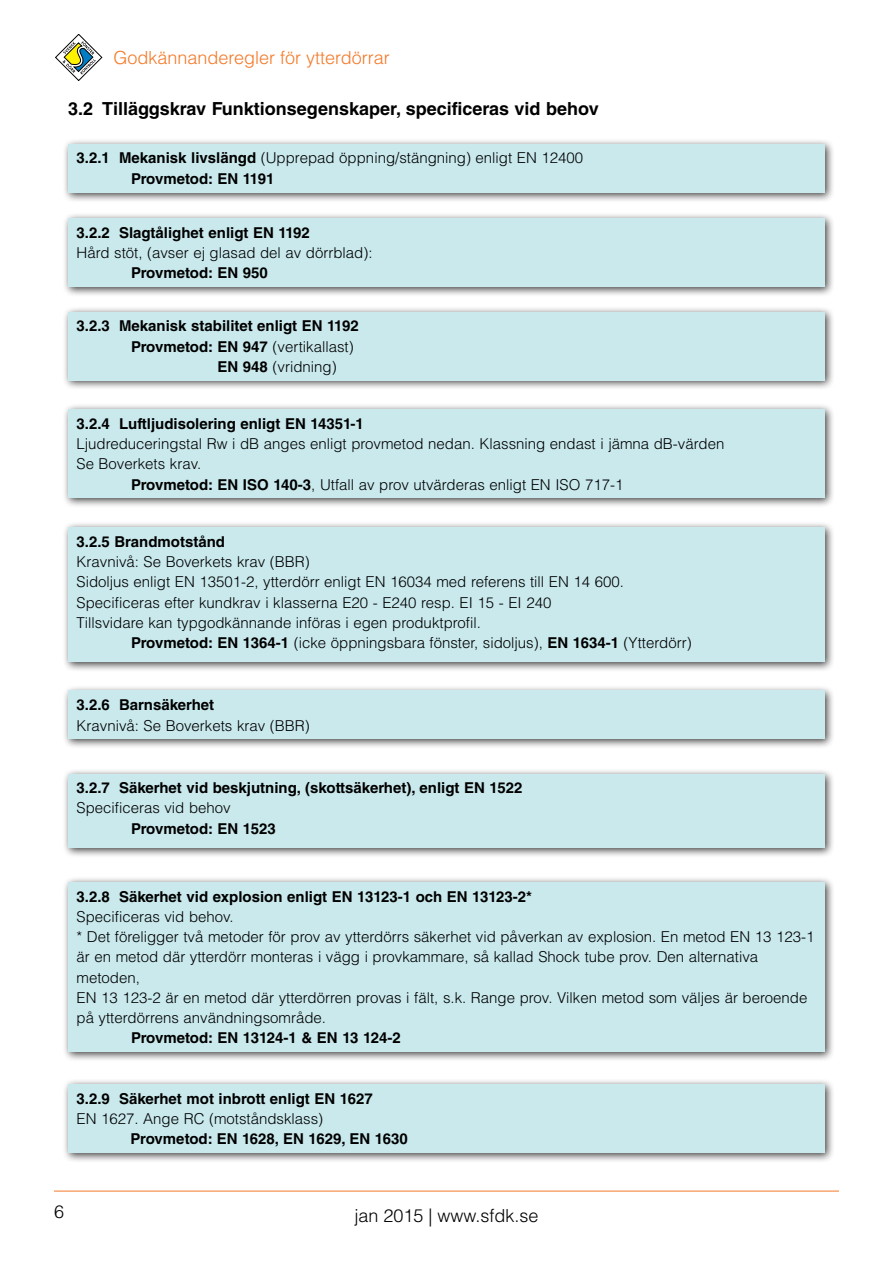
<style>
.page{position:relative;width:893px;height:1263px;background:#fff}
.page>*{position:absolute;margin:0;border:0;box-sizing:border-box;transform-origin:0 0}
.t1{font:700 18px "Helvetica LT Std";color:#000}
.t2{font:300 18px "Helvetica LT Std";color:#f47929}
.t3{font:300 18px "Helvetica LT Std";color:#000}
.t4{font:300 15px/20.2px "Helvetica LT Std";color:#000}
.t5{font:700 15px "Helvetica LT Std";color:#000}
.s1{font-weight:700}
.s2{font-weight:300}
</style>
<div class="page">
<svg style="left:55px;top:34px;width:47px;height:47px"></svg>
<hr style="left:54px;top:1191px;width:785px;height:1px;background:#f47929">
<div style="left:62px;top:138px;width:773px;height:65px;background:#000;opacity:.75"></div>
<div style="left:68px;top:144px;width:757px;height:48px;background:#c9e9ed"></div>
<div style="left:62px;top:306px;width:773px;height:85px;background:#000;opacity:.75"></div>
<div style="left:68px;top:312px;width:757px;height:68px;background:#c9e9ed"></div>
<div style="left:62px;top:403px;width:773px;height:106px;background:#000;opacity:.75"></div>
<div style="left:68px;top:410px;width:757px;height:88px;background:#c9e9ed"></div>
<div style="left:62px;top:521px;width:773px;height:151px;background:#000;opacity:.75"></div>
<div style="left:68px;top:527px;width:757px;height:135px;background:#c9e9ed"></div>
<div style="left:62px;top:685px;width:773px;height:64px;background:#000;opacity:.75"></div>
<div style="left:68px;top:691px;width:757px;height:48px;background:#c9e9ed"></div>
<div style="left:62px;top:768px;width:773px;height:90px;background:#000;opacity:.75"></div>
<div style="left:68px;top:774px;width:757px;height:74px;background:#c9e9ed"></div>
<div style="left:62px;top:876px;width:773px;height:186px;background:#000;opacity:.75"></div>
<div style="left:68px;top:882px;width:757px;height:170px;background:#c9e9ed"></div>
<div style="left:62px;top:1078px;width:773px;height:85px;background:#000;opacity:.75"></div>
<div style="left:68px;top:1084px;width:757px;height:69px;background:#c9e9ed"></div>
<div style="left:62px;top:212px;width:773px;height:85px;background:#000;opacity:.75"></div>
<div style="left:68px;top:219px;width:757px;height:68px;background:#c9e9ed"></div>
<p class="t2" style="left:114px;top:46px;width:278px">Godkännanderegler för ytterdörrar</p>
<p class="t1" style="left:68px;top:98px;width:532px">3.2 Tilläggskrav Funktionsegenskaper, specificeras vid behov</p>
<p class="t4" style="left:131px;top:148px;width:454px;text-indent:-55px"><span class="s1">3.2.1 Mekanisk livslängd</span> (Upprepad öppning/stängning) enligt EN 12400<br><span class="s1">Provmetod: EN 1191</span></p>
<p class="t5" style="left:77px;top:223px;width:235px">3.2.2 Slagtålighet enligt EN 1192</p>
<p class="t4" style="left:77px;top:243px;width:298px">Hård stöt, (avser ej glasad del av dörrblad):</p>
<p class="t5" style="left:131px;top:264px;width:138px">Provmetod: EN 950</p>
<p class="t5" style="left:77px;top:317px;width:284px">3.2.3 Mekanisk stabilitet enligt EN 1192</p>
<p class="t5" style="left:131px;top:337px;width:224px">Provmetod: EN 947 <span class="s2">(vertikallast)</span></p>
<p class="t4" style="left:218px;top:356px;width:121px"><span class="s1">EN 948</span> (vridning)</p>
<p class="t5" style="left:77px;top:414px;width:289px">3.2.4 Luftljudisolering enligt EN 14351-1</p>
<p class="t4" style="left:77px;top:434px;width:649px">Ljudreduceringstal Rw i dB anges enligt provmetod nedan. Klassning endast i jämna dB-värden</p>
<p class="t4" style="left:77px;top:454px;width:126px">Se Boverkets krav.</p>
<p class="t4" style="left:131px;top:474px;width:494px"><span class="s1">Provmetod: EN ISO 140-3</span>, Utfall av prov utvärderas enligt EN ISO 717-1</p>
<p class="t5" style="left:77px;top:532px;width:150px">3.2.5 Brandmotstånd</p>
<p class="t4" style="left:77px;top:551px;width:549px">Kravnivå: Se Boverkets krav (BBR)<br>Sidoljus enligt EN 13501-2, ytterdörr enligt EN 16034 med referens till EN 14 600.<br>Specificeras efter kundkrav i klasserna E20 - E240 resp. EI 15 - EI 240<br>Tillsvidare kan typgodkännande införas i egen produktprofil.</p>
<p class="t4" style="left:131px;top:632px;width:562px"><span class="s1">Provmetod: EN 1364-1</span> (icke öppningsbara fönster, sidoljus), <span class="s1">EN 1634-1</span> (Ytterdörr)</p>
<p class="t5" style="left:77px;top:696px;width:139px">3.2.6 Barnsäkerhet</p>
<p class="t4" style="left:77px;top:715px;width:235px">Kravnivå: Se Boverkets krav (BBR)</p>
<p class="t5" style="left:77px;top:779px;width:447px">3.2.7 Säkerhet vid beskjutning, (skottsäkerhet), enligt EN 1522</p>
<p class="t4" style="left:77px;top:798px;width:156px">Specificeras vid behov</p>
<p class="t5" style="left:131px;top:819px;width:146px">Provmetod: EN 1523</p>
<p class="t5" style="left:77px;top:887px;width:457px">3.2.8 Säkerhet vid explosion enligt EN 13123-1 och EN 13123-2*</p>
<p class="t4" style="left:77px;top:906px;width:739px">Specificeras vid behov.<br>* Det föreligger två metoder för prov av ytterdörrs säkerhet vid påverkan av explosion. En metod EN 13 123-1 är en metod där ytterdörr monteras i vägg i provkammare, så kallad Shock tube prov. Den alternativa metoden,<br>EN 13 123-2 är en metod där ytterdörren provas i fält, s.k. Range prov. Vilken metod som väljes är beroende på ytterdörrens användningsområde.</p>
<p class="t5" style="left:131px;top:1029px;width:271px">Provmetod: EN 13124-1 &amp; EN 13 124-2</p>
<p class="t5" style="left:77px;top:1089px;width:298px">3.2.9 Säkerhet mot inbrott enligt EN 1627</p>
<p class="t4" style="left:77px;top:1108px;width:248px">EN 1627. Ange RC (motståndsklass)</p>
<p class="t5" style="left:131px;top:1130px;width:279px">Provmetod: EN 1628, EN 1629, EN 1630</p>
<p class="t3" style="left:54px;top:1200px;width:12px">6</p>
<p class="t3" style="left:354px;top:1204px;width:186px">jan 2015 | www.sfdk.se</p>
</div>
